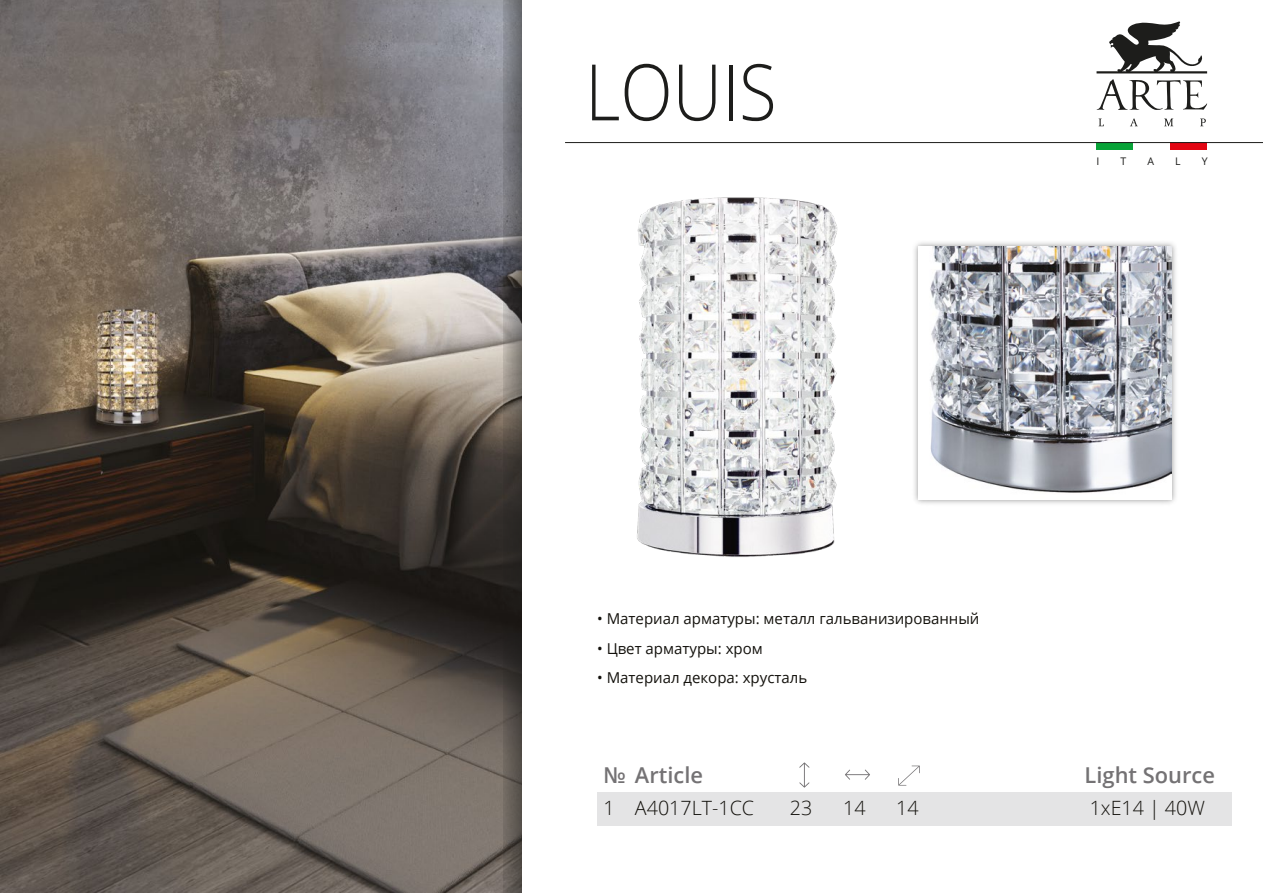
<style>
.page{position:relative;width:1263px;height:893px;background:#fff}
.page>*{position:absolute;margin:0;border:0;box-sizing:border-box;transform-origin:0 0}
.t1{font:300 78px "Open Sans";color:#1d1d1b;scale:.88 1}
.t2{font:600 21.9px "Open Sans";color:#747274}
.t3{font:300 19.65px "Open Sans";color:#13110c}
.t4{font:15px "Open Sans";color:#13110c}
.t5{font:10.5px "Open Sans";color:#1d1d1b}
</style>
<div class="page">
<img style="left:0;top:0;width:503px;height:893px">
<svg style="left:503px;top:0;width:19px;height:893px;background:#5b5856"></svg>
<div style="left:1096px;top:143px;width:37px;height:7px;background:#08a338"></div>
<div style="left:1170px;top:143px;width:37px;height:7px;background:#e30613"></div>
<svg style="left:1096px;top:79px;width:111px;height:31px"></svg>
<svg style="left:1096px;top:21px;width:111px;height:52px"></svg>
<svg style="left:1099px;top:119px;width:5px;height:7px"></svg>
<svg style="left:1130px;top:119px;width:8px;height:7px"></svg>
<svg style="left:1164px;top:119px;width:9px;height:7px"></svg>
<svg style="left:1200px;top:119px;width:6px;height:7px"></svg>
<hr style="left:565px;top:142px;width:698px;height:1px;background:#1d1d1b">
<div style="left:1062px;top:792px;width:169px;height:34px;background:#e4e4e5"></div>
<div style="left:999px;top:792px;width:63px;height:34px;background:#e4e4e5"></div>
<div style="left:935px;top:792px;width:64px;height:34px;background:#e4e4e5"></div>
<div style="left:884px;top:792px;width:51px;height:34px;background:#e4e4e5"></div>
<div style="left:832px;top:792px;width:52px;height:34px;background:#e4e4e5"></div>
<div style="left:780px;top:792px;width:52px;height:34px;background:#e4e4e5"></div>
<div style="left:597px;top:792px;width:190px;height:34px;background:#e4e4e5"></div>
<svg style="left:799px;top:762px;width:10px;height:26px"></svg>
<svg style="left:898px;top:766px;width:22px;height:20px"></svg>
<svg style="left:845px;top:769px;width:25px;height:11px"></svg>
<img style="left:512px;top:143px;width:461px;height:460px">
<img style="left:909px;top:237px;width:267px;height:272px">
<img style="left:918px;top:247px;width:253px;height:252px">
<h1 class="t1" style="left:585px;top:39px;width:219px">LOUIS</h1>
<p class="t5" style="left:1096px;top:154px;width:4px">I</p>
<p class="t5" style="left:1120px;top:154px;width:7px">T</p>
<p class="t5" style="left:1147px;top:154px;width:8px">A</p>
<p class="t5" style="left:1175px;top:154px;width:7px">L</p>
<p class="t5" style="left:1202px;top:154px;width:7px">Y</p>
<p class="t4" style="left:597px;top:608px;width:384px">• Материал арматуры: металл гальванизированный</p>
<p class="t4" style="left:597px;top:638px;width:167px">• Цвет арматуры: хром</p>
<p class="t4" style="left:597px;top:667px;width:212px">• Материал декора: хрусталь</p>
<h2 class="t2" style="left:603px;top:760px;width:101px">№ Article</h2>
<h2 class="t2" style="left:1084px;top:760px;width:132px">Light Source</h2>
<h3 class="t3" style="left:603px;top:794px;width:152px">1 A4017LT-1CC</h3>
<h3 class="t3" style="left:790px;top:794px;width:24px">23</h3>
<h3 class="t3" style="left:843px;top:794px;width:24px">14</h3>
<h3 class="t3" style="left:896px;top:794px;width:24px">14</h3>
<h3 class="t3" style="left:1090px;top:794px;width:117px">1xE14 | 40W</h3>
</div>
